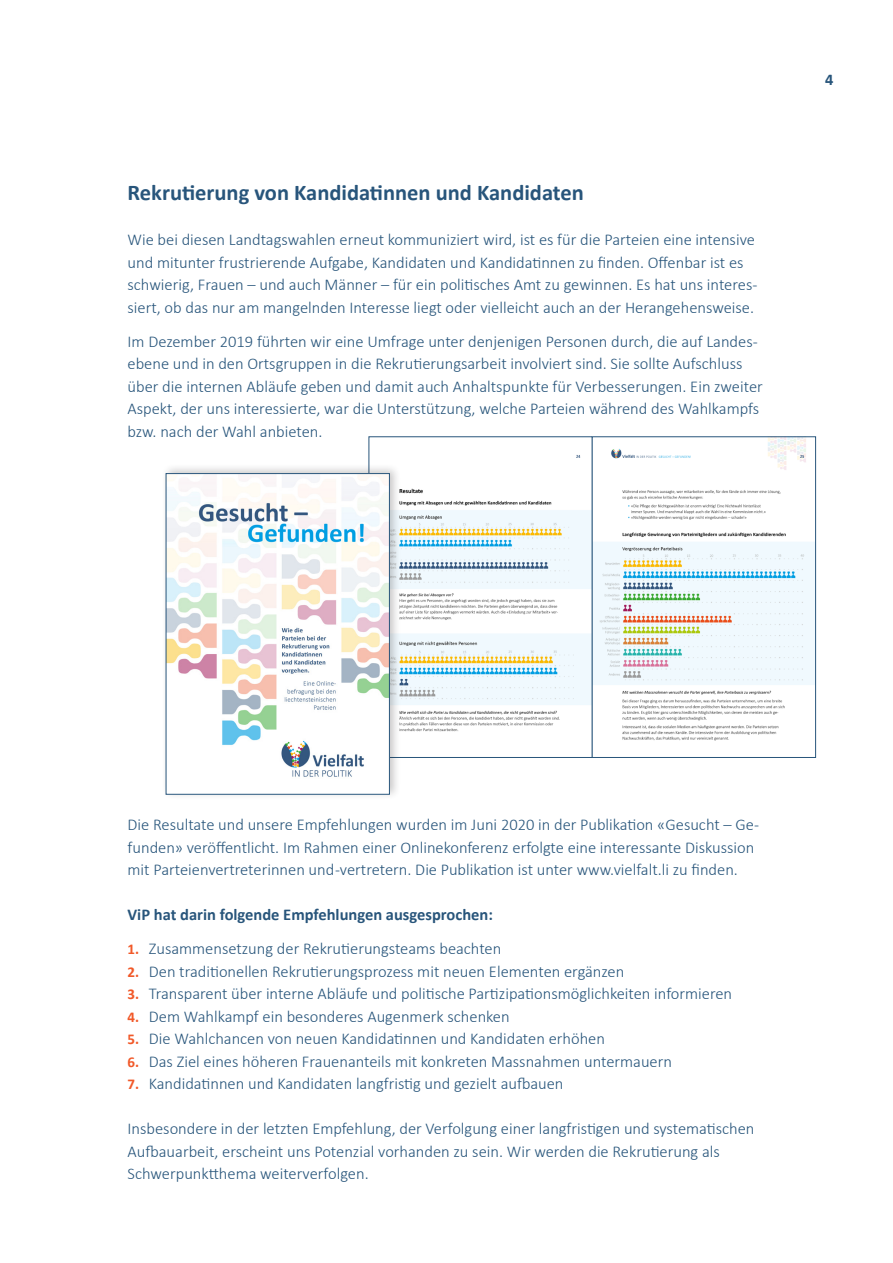
<style>
.page{position:relative;width:893px;height:1263px;background:#fff}
.page>*{position:absolute;margin:0;border:0;box-sizing:border-box;transform-origin:0 0}
.t1{font:700 22.5px "Calibri";color:#28557b}
.t2{font:300 16.5px/22.5px "Calibri";color:#28557b}
.t3{font:700 16.5px "Calibri";color:#28557b}
.t4{font:700 16.35px "Calibri";color:#28557b}
.s1{font-weight:700;font-size:15px;color:#f15929}
</style>
<div class="page">
<img style="left:402px;top:439px;width:412px;height:302px">
<div style="left:592px;top:437px;width:224px;height:321px;border:1px solid #28557b"></div>
<hr style="left:892px;top:825px;width:1px;height:166px;background:#28557b">
<div style="left:161px;top:463px;width:241px;height:337px;background:#231f20;opacity:.25"></div>
<img style="left:168px;top:475px;width:220px;height:317px">
<div style="left:166px;top:473px;width:224px;height:321px;border:1px solid #28557b"></div>
<p class="t1" style="left:128px;top:179px;width:458px">Rekrutierung von Kandidatinnen und Kandidaten</p>
<p class="t2" style="left:128px;top:228px;width:631px">Wie bei diesen Landtagswahlen erneut kommuniziert wird, ist es für die Parteien eine intensive und mitunter frustrierende Aufgabe, Kandidaten und Kandidatinnen zu finden. Offenbar ist es schwierig, Frauen – und auch Männer – für ein politisches Amt zu gewinnen. Es hat uns interes&shy;siert, ob das nur am mangelnden Interesse liegt oder vielleicht auch an der Herangehensweise.</p>
<p class="t2" style="left:128px;top:330px;width:637px">Im Dezember 2019 führten wir eine Umfrage unter denjenigen Personen durch, die auf Landes&shy;ebene und in den Ortsgruppen in die Rekrutierungsarbeit involviert sind. Sie sollte Aufschluss über die internen Abläufe geben und damit auch Anhaltspunkte für Verbesserungen. Ein zweiter Aspekt, der uns interessierte, war die Unterstützung, welche Parteien während des Wahlkampfs bzw. nach der Wahl anbieten.</p>
<p class="t4" style="left:825px;top:69px;width:10px">4</p>
<p class="t2" style="left:128px;top:813px;width:633px">Die Resultate und unsere Empfehlungen wurden im Juni 2020 in der Publikation «Gesucht – Ge&shy;funden» veröffentlicht. Im Rahmen einer Onlinekonferenz erfolgte eine interessante Diskussion mit Parteienvertreterinnen und -vertretern. Die Publikation ist unter www.vielfalt.li zu finden.</p>
<p class="t3" style="left:128px;top:905px;width:367px">ViP hat darin folgende Empfehlungen ausgesprochen:</p>
<p class="t2" style="left:128px;top:937px;width:375px"><span class="s1">1.</span> Zusammensetzung der Rekrutierungsteams beachten</p>
<p class="t2" style="left:128px;top:960px;width:498px"><span class="s1">2.</span> Den traditionellen Rekrutierungsprozess mit neuen Elementen ergänzen</p>
<p class="t2" style="left:128px;top:982px;width:606px"><span class="s1">3.</span> Transparent über interne Abläufe und politische Partizipationsmöglichkeiten informieren</p>
<p class="t2" style="left:128px;top:1005px;width:384px"><span class="s1">4.</span> Dem Wahlkampf ein besonderes Augenmerk schenken</p>
<p class="t2" style="left:128px;top:1027px;width:479px"><span class="s1">5.</span> Die Wahlchancen von neuen Kandidatinnen und Kandidaten erhöhen</p>
<p class="t2" style="left:128px;top:1050px;width:546px"><span class="s1">6.</span> Das Ziel eines höheren Frauenanteils mit konkreten Massnahmen untermauern</p>
<p class="t2" style="left:128px;top:1072px;width:437px"><span class="s1">7.</span> Kandidatinnen und Kandidaten langfristig und gezielt aufbauen</p>
<p class="t2" style="left:128px;top:1117px;width:628px">Insbesondere in der letzten Empfehlung, der Verfolgung einer langfristigen und systematischen<br>Aufbauarbeit, erscheint uns Potenzial vorhanden zu sein. Wir werden die Rekrutierung als<br>Schwerpunktthema weiterverfolgen.</p>
</div>
